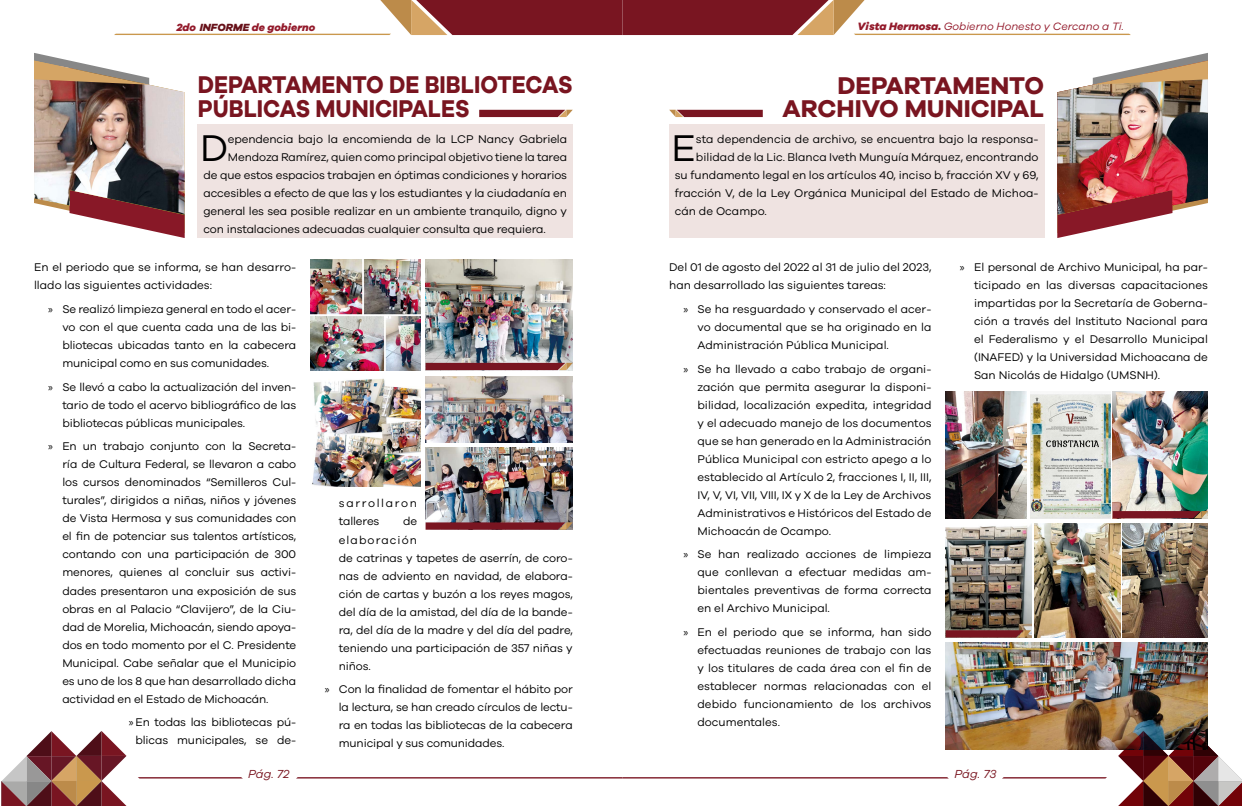
<style>
.page{position:relative;width:1242px;height:806px;background:#fff}
.page>*{position:absolute;margin:0;border:0;box-sizing:border-box;transform-origin:0 0}
.t1{font:38.4px "Galano Grotesque";color:#000}
.t2{font:700 25px/23.7px "Galano Grotesque";color:#791520;scale:.9 1}
.t3{font:700 25px/22.7px "Galano Grotesque";color:#791520;text-align:right}
.t4{font:italic 12px "Galano Grotesque";color:#791520}
.t5{font:11.5px/18px "Galano Grotesque";letter-spacing:-.01em;color:#000;text-align:justify}
.t6{font:11.5px/18px "Galano Grotesque";letter-spacing:.13em;color:#000}
.t7{font:italic 11px "Galano Grotesque";color:#931a2b}
.t8{font:italic 800 10.7px "Galano Grotesque";color:#931a2b}
.s1{color:#671119}
.s2{font-weight:800}
.s3{font-family:"Myriad Pro"}
</style>
<div class="page">
<div style="left:669px;top:125px;width:375px;height:113px;background:#efe3e1"></div>
<div style="left:198px;top:125px;width:375px;height:113px;background:#efe3e1"></div>
<svg style="left:1px;top:731px;width:125px;height:75px"></svg>
<svg style="left:138px;top:777px;width:104px;height:1px"></svg>
<svg style="left:114px;top:0;width:1016px;height:35px"></svg>
<svg style="left:1002px;top:777px;width:105px;height:1px"></svg>
<svg style="left:296px;top:777px;width:652px;height:1px"></svg>
<svg style="left:479px;top:110px;width:94px;height:7px"></svg>
<svg style="left:669px;top:110px;width:94px;height:7px"></svg>
<img style="left:425px;top:259px;width:148px;height:103px">
<img style="left:425px;top:376px;width:148px;height:66px">
<img style="left:312px;top:378px;width:109px;height:108px">
<img style="left:310px;top:259px;width:111px;height:111px">
<img style="left:425px;top:447px;width:148px;height:75px">
<img style="left:945px;top:525px;width:86px;height:104px">
<img style="left:1034px;top:523px;width:86px;height:114px">
<img style="left:1122px;top:523px;width:86px;height:114px">
<img style="left:945px;top:642px;width:263px;height:107px">
<img style="left:945px;top:391px;width:81px;height:127px">
<img style="left:1112px;top:391px;width:96px;height:119px">
<img style="left:1030px;top:394px;width:80px;height:124px">
<img style="left:1057px;top:53px;width:151px;height:185px">
<img style="left:34px;top:53px;width:151px;height:185px">
<svg style="left:425px;top:362px;width:148px;height:8px"></svg>
<svg style="left:425px;top:522px;width:148px;height:7px"></svg>
<svg style="left:1112px;top:510px;width:96px;height:8px"></svg>
<svg style="left:945px;top:629px;width:86px;height:8px"></svg>
<svg style="left:1118px;top:730px;width:124px;height:75px"></svg>
<p class="t8" style="left:176px;top:20px;width:140px">2do <span class="s1">INFORME</span> de gobierno</p>
<p class="t7" style="left:857px;top:20px;width:268px"><span class="s2">Vista Hermosa.</span> Gobierno Honesto y Cercano a Ti.</p>
<h2 class="t2" style="left:198px;top:72px;width:418px">DEPARTAMENTO DE BIBLIOTECAS<br>PÚBLICAS MUNICIPALES</h2>
<h1 class="t1" style="left:200px;top:125px;width:30px">D</h1>
<p class="t5" style="left:228px;top:129px;width:341px">ependencia bajo la encomienda de la LCP Nancy Gabriela</p>
<p class="t5" style="left:228px;top:147px;width:341px">Mendoza Ramírez, quien como principal objetivo tiene la tarea</p>
<p class="t5" style="left:203px;top:165px;width:365px">de que estos espacios trabajen en óptimas condiciones y horarios</p>
<p class="t5" style="left:203px;top:183px;width:365px">accesibles a efecto de que las y los estudiantes y la ciudadanía en</p>
<p class="t5" style="left:203px;top:201px;width:365px">general les sea posible realizar en un ambiente tranquilo, digno y</p>
<p class="t5" style="left:203px;top:219px;width:344px">con instalaciones adecuadas cualquier consulta que requiera.</p>
<p class="t5" style="left:34px;top:258px;width:264px">En el periodo que se informa, se han desarro&shy;llado las siguientes actividades:</p>
<p class="t5" style="left:62px;top:299px;width:235px;text-indent:-14px"><span class="s3">»</span> Se realizó limpieza general en todo el acer&shy;vo con el que cuenta cada una de las bi&shy;bliotecas ubicadas tanto en la cabecera municipal como en sus comunidades.</p>
<p class="t5" style="left:62px;top:377px;width:235px;text-indent:-14px"><span class="s3">»</span> Se llevó a cabo la actualización del inven&shy;tario de todo el acervo bibliográfico de las bibliotecas públicas municipales.</p>
<p class="t5" style="left:62px;top:437px;width:235px;text-indent:-14px"><span class="s3">»</span> En un trabajo conjunto con la Secreta&shy;ría de Cultura Federal, se llevaron a cabo los cursos denominados “Semilleros Cul&shy;turales”, dirigidos a niñas, niños y jóvenes de Vista Hermosa y sus comunidades con el fin de potenciar sus talentos artísticos, contando con una participación de 300 menores, quienes al concluir sus activi&shy;dades presentaron una exposición de sus obras en al Palacio “Clavijero”, de la Ciu&shy;dad de Morelia, Michoacán, siendo apoya&shy;dos en todo momento por el C. Presidente Municipal. Cabe señalar que el Municipio es uno de los 8 que han desarrollado dicha actividad en el Estado de Michoacán.</p>
<p class="t5" style="left:129px;top:712px;width:169px;text-align:center"><span class="s3">»</span> En todas las bibliotecas pú&shy;blicas municipales, se de-</p>
<p class="t6" style="left:339px;top:494px;width:80px">sarrollaron talleres</p>
<p class="t5" style="left:339px;top:512px;width:235px;text-align:left;text-indent:64px">de<br>elaboración<br>de catrinas y tapetes de aserrín, de coro&shy;nas de adviento en navidad, de elabora&shy;ción de cartas y buzón a los reyes magos, del día de la amistad, del día de la bande&shy;ra, del día de la madre y del día del padre, teniendo una participación de 357 niñas y niños.</p>
<p class="t5" style="left:339px;top:679px;width:235px;text-indent:-14px"><span class="s3">»</span> Con la finalidad de fomentar el hábito por la lectura, se han creado círculos de lectu&shy;ra en todas las bibliotecas de la cabecera municipal y sus comunidades.</p>
<h2 class="t3" style="left:782px;top:74px;width:263px">DEPARTAMENTO<br>ARCHIVO MUNICIPAL</h2>
<h1 class="t1" style="left:671px;top:125px;width:26px">E</h1>
<p class="t5" style="left:696px;top:129px;width:344px">sta dependencia de archivo, se encuentra bajo la responsa-</p>
<p class="t5" style="left:696px;top:147px;width:344px">bilidad de la Lic. Blanca Iveth Munguía Márquez, encontrando</p>
<p class="t5" style="left:675px;top:165px;width:365px">su fundamento legal en los artículos 40, inciso b, fracción XV y 69,</p>
<p class="t5" style="left:675px;top:183px;width:365px">fracción V, de la Ley Orgánica Municipal del Estado de Michoa-</p>
<p class="t5" style="left:675px;top:201px;width:93px">cán de Ocampo.</p>
<p class="t5" style="left:669px;top:258px;width:264px">Del 01 de agosto del 2022 al 31 de julio del 2023, han desarrollado las siguientes tareas:</p>
<p class="t5" style="left:697px;top:299px;width:235px;text-indent:-14px"><span class="s3">»</span> Se ha resguardado y conservado el acer&shy;vo documental que se ha originado en la Administración Pública Municipal.</p>
<p class="t5" style="left:697px;top:359px;width:235px;text-indent:-14px"><span class="s3">»</span> Se ha llevado a cabo trabajo de organi&shy;zación que permita asegurar la disponi&shy;bilidad, localización expedita, integridad y el adecuado manejo de los documentos que se han generado en la Administración Pública Municipal con estricto apego a lo establecido al Artículo 2, fracciones I, II, III, IV, V, VI, VII, VIII, IX y X de la Ley de Archivos Administrativos e Históricos del Estado de Michoacán de Ocampo.</p>
<p class="t5" style="left:697px;top:545px;width:235px;text-indent:-14px"><span class="s3">»</span> Se han realizado acciones de limpieza que conllevan a efectuar medidas am&shy;bientales preventivas de forma correcta en el Archivo Municipal.</p>
<p class="t5" style="left:697px;top:622px;width:235px;text-indent:-14px"><span class="s3">»</span> En el periodo que se informa, han sido efectuadas reuniones de trabajo con las y los titulares de cada área con el fin de establecer normas relacionadas con el debido funcionamiento de los archivos documentales.</p>
<p class="t5" style="left:974px;top:258px;width:235px;text-indent:-14px"><span class="s3">»</span> El personal de Archivo Municipal, ha par&shy;ticipado en las diversas capacitaciones impartidas por la Secretaría de Goberna&shy;ción a través del Instituto Nacional para el Federalismo y el Desarrollo Municipal (INAFED) y la Universidad Michoacana de San Nicolás de Hidalgo (UMSNH).</p>
<p class="t4" style="left:248px;top:765px;width:43px">Pág. 72</p>
<p class="t4" style="left:954px;top:765px;width:43px">Pág. 73</p>
</div>
